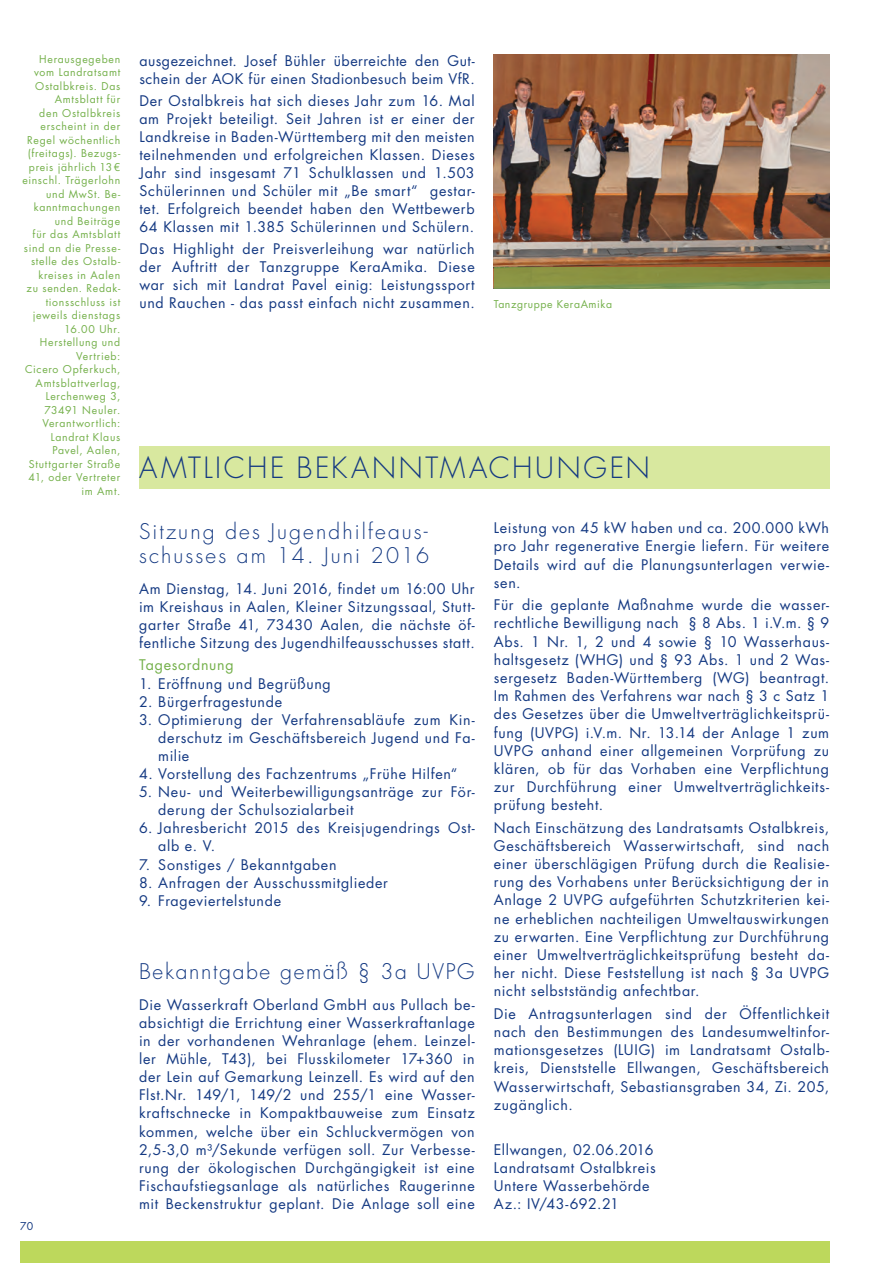
<style>
.page{position:relative;width:893px;height:1263px;background:#fff}
.page>*{position:absolute;margin:0;border:0;box-sizing:border-box;transform-origin:0 0}
.t1{font:300 28.5px "Futura Std";color:#143982}
.t2{font:300 21px/24.2px "Futura Std";letter-spacing:.1em;color:#143982}
.t3{font:300 21px "Futura Std";letter-spacing:.08em;color:#143982}
.t4{font:14.25px/18.1px "Futura Std";letter-spacing:.045em;color:#143982;text-align:justify}
.t5{font:14.25px "Futura Std";letter-spacing:.05em;color:#74b04a}
.t6{font:10.5px/13.5px "Futura Std";letter-spacing:.065em;color:#74b04a;text-align:right}
.t7{font:10.5px "Futura Std";color:#143982}
</style>
<div class="page">
<div style="left:20px;top:1242px;width:809px;height:21px;background:#bdd85c"></div>
<div style="left:139px;top:446px;width:690px;height:43px;background:#d8e89f"></div>
<img style="left:494px;top:54px;width:335px;height:214px">
<svg style="left:494px;top:268px;width:335px;height:21px;background:#839146"></svg>
<p class="t6" style="left:22px;top:52px;width:99px">Herausgegeben vom Landratsamt<br>Ostalbkreis. Das<br>Amtsblatt für<br>den Ostalbkreis erscheint in der<br>Regel wöchentlich (freitags). Bezugs&shy;preis jährlich 13€ einschl. Trägerlohn und MwSt. Be&shy;kanntmachungen und Beiträge<br>für das Amtsblatt sind an die Presse&shy;stelle des Ostalb&shy;kreises in Aalen<br>zu senden. Redak&shy;tionsschluss ist jeweils dienstags<br>16.00 Uhr.<br>Herstellung und<br>Vertrieb:<br>Cicero Opferkuch,<br>Amtsblattverlag,<br>Lerchenweg 3,<br>73491 Neuler.<br>Verantwortlich:<br>Landrat Klaus<br>Pavel, Aalen,<br>Stuttgarter Straße<br>41, oder Vertreter im Amt.</p>
<p class="t7" style="left:20px;top:1219px;width:15px">70</p>
<p class="t4" style="left:139px;top:52px;width:337px">ausgezeichnet. Josef Bühler überreichte den Gut&shy;schein der AOK für einen Stadionbesuch beim VfR.</p>
<p class="t4" style="left:139px;top:92px;width:337px">Der Ostalbkreis hat sich dieses Jahr zum 16. Mal am Projekt beteiligt. Seit Jahren ist er einer der Landkreise in Baden-Württemberg mit den meisten teilnehmenden und erfolgreichen Klassen. Dieses Jahr sind insgesamt 71 Schulklassen und 1.503<br>Schülerinnen und Schüler mit „Be smart“ gestar&shy;tet. Erfolgreich beendet haben den Wettbewerb 64 Klassen mit 1.385 Schülerinnen und Schülern.</p>
<p class="t4" style="left:139px;top:240px;width:337px">Das Highlight der Preisverleihung war natürlich der Auftritt der Tanzgruppe KeraAmika. Diese war sich mit Landrat Pavel einig: Leistungssport und Rauchen - das passt einfach nicht zusammen.</p>
<p class="t6" style="left:494px;top:298px;width:120px">Tanzgruppe KeraAmika</p>
<h1 class="t1" style="left:139px;top:451px;width:19px">AMTLICHE</h1>
<h1 class="t1" style="left:296px;top:451px;width:23px">BEKANNTMACHUN</h1>
<h1 class="t1" style="left:584px;top:451px;width:33px">GEN</h1>
<h2 class="t2" style="left:139px;top:520px;width:292px">Sitzung des Jugendhilfeaus&shy;schusses am 14. Juni 2016</h2>
<p class="t4" style="left:139px;top:580px;width:337px">Am Dienstag, 14. Juni 2016, findet um 16:00 Uhr im Kreishaus in Aalen, Kleiner Sitzungssaal, Stutt&shy;garter Straße 41, 73430 Aalen, die nächste öf&shy;fentliche Sitzung des Jugendhilfeausschusses statt.</p>
<p class="t5" style="left:139px;top:656px;width:96px">Tagesordnung</p>
<p class="t4" style="left:139px;top:674px;width:193px">1. Eröffnung und Begrüßung</p>
<p class="t4" style="left:139px;top:692px;width:145px">2. Bürgerfragestunde</p>
<p class="t4" style="left:158px;top:711px;width:318px;text-indent:-19px">3. Optimierung der Verfahrensabläufe zum Kin&shy;derschutz im Geschäftsbereich Jugend und Fa&shy;milie</p>
<p class="t4" style="left:139px;top:765px;width:320px">4. Vorstellung des Fachzentrums „Frühe Hilfen“</p>
<p class="t4" style="left:158px;top:783px;width:318px;text-indent:-19px">5. Neu- und Weiterbewilligungsanträge zur För&shy;derung der Schulsozialarbeit</p>
<p class="t4" style="left:158px;top:819px;width:318px;text-indent:-19px">6. Jahresbericht 2015 des Kreisjugendrings Ost&shy;alb e. V.</p>
<p class="t4" style="left:139px;top:855px;width:199px">7. Sonstiges / Bekanntgaben</p>
<p class="t4" style="left:139px;top:873px;width:250px">8. Anfragen der Ausschussmitglieder</p>
<p class="t4" style="left:139px;top:892px;width:144px">9. Frageviertelstunde</p>
<h2 class="t3" style="left:139px;top:958px;width:337px">Bekanntgabe gemäß § 3a UVPG</h2>
<p class="t4" style="left:139px;top:996px;width:337px">Die Wasserkraft Oberland GmbH aus Pullach be&shy;absichtigt die Errichtung einer Wasserkraftanlage in der vorhandenen Wehranlage (ehem. Leinzel&shy;ler Mühle, T43), bei Flusskilometer 17+360 in der Lein auf Gemarkung Leinzell. Es wird auf den Flst.Nr. 149/1, 149/2 und 255/1 eine Wasser&shy;kraftschnecke in Kompaktbauweise zum Einsatz kommen, welche über ein Schluckvermögen von 2,5-3,0 m³/Sekunde verfügen soll. Zur Verbesse&shy;rung der ökologischen Durchgängigkeit ist eine Fischaufstiegsanlage als natürliches Raugerinne mit Beckenstruktur geplant. Die Anlage soll eine</p>
<p class="t4" style="left:494px;top:519px;width:337px">Leistung von 45 kW haben und ca. 200.000 kWh pro Jahr regenerative Energie liefern. Für weitere Details wird auf die Planungsunterlagen verwie&shy;sen.</p>
<p class="t4" style="left:494px;top:596px;width:337px">Für die geplante Maßnahme wurde die wasser&shy;rechtliche Bewilligung nach § 8 Abs. 1 i.V.m. § 9<br>Abs. 1 Nr. 1, 2 und 4 sowie § 10 Wasserhaus&shy;haltsgesetz (WHG) und § 93 Abs. 1 und 2 Was&shy;sergesetz Baden-Württemberg (WG) beantragt.<br>I m Rahmen des Verfahrens war nach § 3 c Satz 1 des Gesetzes über die Umweltverträglichkeitsprü&shy;fung (UVPG) i.V.m. Nr. 13.14 der Anlage 1 zum UVPG anhand einer allgemeinen Vorprüfung zu klären, ob für das Vorhaben eine Verpflichtung zur Durchführung einer Umweltverträglichkeits&shy;prüfung besteht.</p>
<p class="t4" style="left:494px;top:818px;width:337px">Nach Einschätzung des Landratsamts Ostalbkreis, Geschäftsbereich Wasserwirtschaft, sind nach einer überschlägigen Prüfung durch die Realisie&shy;rung des Vorhabens unter Berücksichtigung der in Anlage 2 UVPG aufgeführten Schutzkriterien kei&shy;ne erheblichen nachteiligen Umweltauswirkungen zu erwarten. Eine Verpflichtung zur Durchführung einer Umweltverträglichkeitsprüfung besteht da&shy;her nicht. Diese Feststellung ist nach § 3a UVPG nicht selbstständig anfechtbar.</p>
<p class="t4" style="left:494px;top:1005px;width:337px">Die Antragsunterlagen sind der Öffentlichkeit nach den Bestimmungen des Landesumweltinfor&shy;mationsgesetzes (LUIG) im Landratsamt Ostalb&shy;kreis, Dienststelle Ellwangen, Geschäftsbereich Wasserwirtschaft, Sebastiansgraben 34, Zi. 205, zugänglich.</p>
<p class="t4" style="left:494px;top:1140px;width:163px;text-align:left">Ellwangen, 02.06.2016<br>Landratsamt Ostalbkreis<br>Untere Wasserbehörde<br>Az.: IV/43-692.21</p>
</div>
